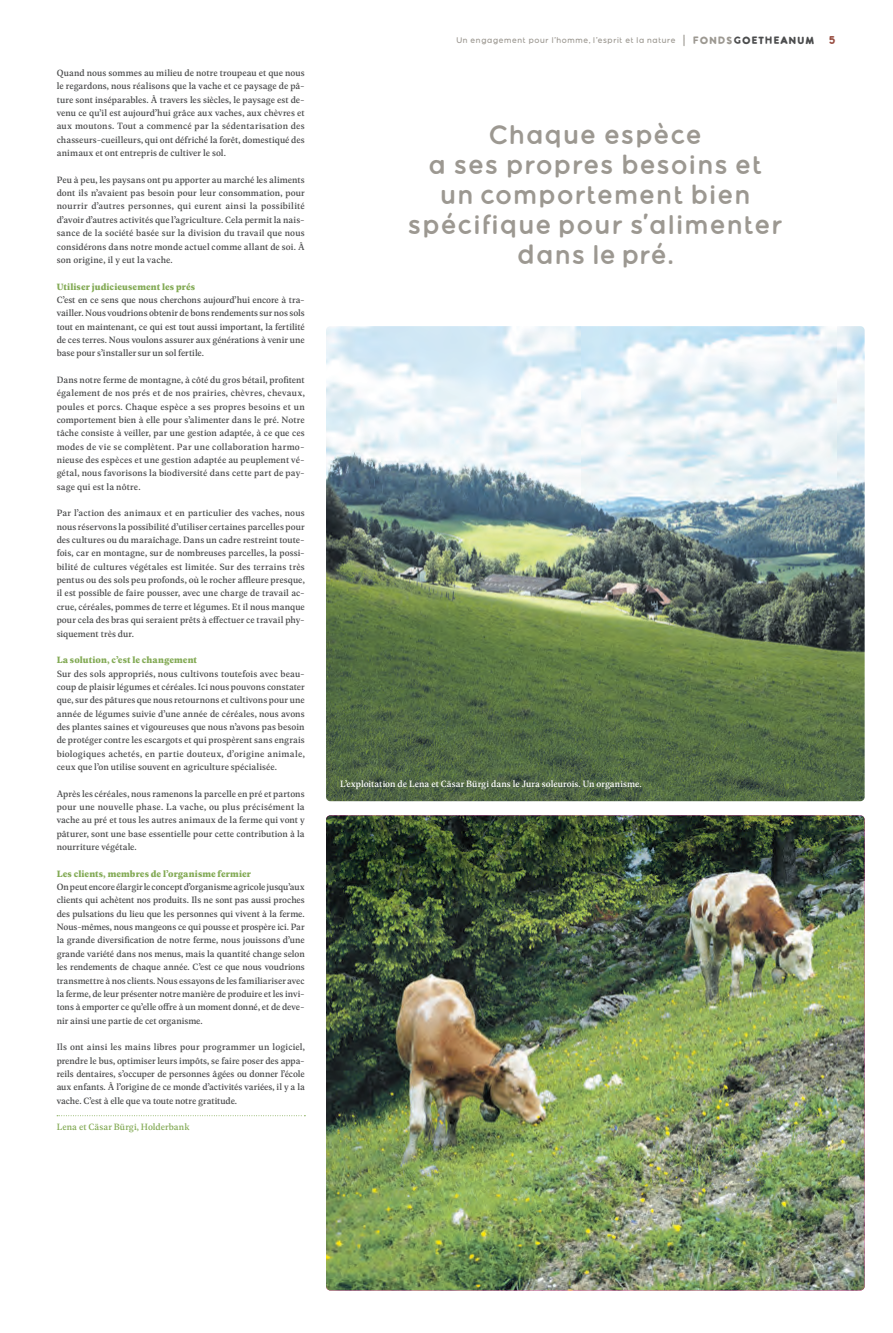
<style>
.page{position:relative;width:893px;height:1333px;background:#fff}
.page>*{position:absolute;margin:0;border:0;box-sizing:border-box;transform-origin:0 0}
.t1{font:700 25px/30px "Golden Hour";letter-spacing:-.01em;color:#9c9891;text-align:center}
.t2{font:10px "MILKANDCLAY Bold";color:#974c40}
.t3{font:9.8px/13.3px "Geller Text";letter-spacing:.01em;color:#4b4c4d;text-align:justify}
.t4{font:700 9.8px "Geller Text";letter-spacing:.01em;color:#83aa55}
.t5{font:9.8px "Geller Text";letter-spacing:.005em;color:#fff}
.t6{font:9.8px "Geller Text";letter-spacing:.005em;color:#83aa55}
.t7{font:500 8px "Golden Hour";letter-spacing:.005em;color:#9c9891}
.s1{font-family:"MILKANDCLAY Bold";font-weight:400;font-size:10px}
.s2{font-family:"MILKANDCLAY Bold";font-weight:400;font-size:10px;color:#4b4c4d}
</style>
<div class="page">
<svg style="left:57px;top:1115px;width:248px;height:1px"></svg>
<img style="left:326px;top:815px;width:539px;height:475px">
<img style="left:326px;top:326px;width:539px;height:475px">
<p class="t3" style="left:57px;top:66px;width:250px">Quand nous sommes au milieu de notre troupeau et que nous le regardons, nous réalisons que la vache et ce paysage de pâ&shy;ture sont inséparables. À travers les siècles, le paysage est de&shy;venu ce qu’il est aujourd’hui grâce aux vaches, aux chèvres et aux moutons. Tout a commencé par la sédentarisation des chasseurs-cueilleurs, qui ont défriché la forêt, domestiqué des animaux et ont entrepris de cultiver le sol.</p>
<p class="t3" style="left:57px;top:173px;width:250px">Peu à peu, les paysans ont pu apporter au marché les aliments dont ils n’avaient pas besoin pour leur consommation, pour nourrir d’autres personnes, qui eurent ainsi la possibilité d’avoir d’autres activités que l’agriculture. Cela permit la nais&shy;sance de la société basée sur la division du travail que nous considérons dans notre monde actuel comme allant de soi. À son origine, il y eut la vache.</p>
<p class="t4" style="left:57px;top:279px;width:140px">Utiliser judicieusement les prés</p>
<p class="t3" style="left:57px;top:293px;width:250px">C’est en ce sens que nous cherchons aujourd’hui encore à tra&shy;vailler. Nous voudrions obtenir de bons rendements sur nos sols tout en maintenant, ce qui est tout aussi important, la fertilité de ces terres. Nous voulons assurer aux générations à venir une base pour s’installer sur un sol fertile.</p>
<p class="t3" style="left:57px;top:373px;width:250px">Dans notre ferme de montagne, à côté du gros bétail, profitent également de nos prés et de nos prairies, chèvres, chevaux, poules et porcs. Chaque espèce a ses propres besoins et un comportement bien à elle pour s’alimenter dans le pré. Notre tâche consiste à veiller, par une gestion adaptée, à ce que ces modes de vie se complètent. Par une collaboration harmo&shy;nieuse des espèces et une gestion adaptée au peuplement vé&shy;gétal, nous favorisons la biodiversité dans cette part de pay&shy;sage qui est la nôtre.</p>
<p class="t3" style="left:57px;top:506px;width:250px">Par l’action des animaux et en particulier des vaches, nous nous réservons la possibilité d’utiliser certaines parcelles pour des cultures ou du maraîchage. Dans un cadre restreint toute&shy;fois, car en montagne, sur de nombreuses parcelles, la possi&shy;bilité de cultures végétales est limitée. Sur des terrains très pentus ou des sols peu profonds, où le rocher affleure presque, il est possible de faire pousser, avec une charge de travail ac&shy;crue, céréales, pommes de terre et légumes. Et il nous manque pour cela des bras qui seraient prêts à effectuer ce travail phy&shy;siquement très dur.</p>
<p class="t4" style="left:57px;top:653px;width:142px">La solution, c’est le changement</p>
<p class="t3" style="left:57px;top:666px;width:250px">Sur des sols appropriés, nous cultivons toutefois avec beau&shy;coup de plaisir légumes et céréales. Ici nous pouvons constater que, sur des pâtures que nous retournons et cultivons pour une année de légumes suivie d’une année de céréales, nous avons des plantes saines et vigoureuses que nous n’avons pas besoin de protéger contre les escargots et qui prospèrent sans engrais biologiques achetés, en partie douteux, d’origine animale, ceux que l’on utilise souvent en agriculture spécialisée.</p>
<p class="t3" style="left:57px;top:786px;width:250px">Après les céréales, nous ramenons la parcelle en pré et partons pour une nouvelle phase. La vache, ou plus précisément la vache au pré et tous les autres animaux de la ferme qui vont y pâturer, sont une base essentielle pour cette contribution à la nourriture végétale.</p>
<p class="t4" style="left:57px;top:866px;width:196px">Les clients, membres de l’organisme fermier</p>
<p class="t3" style="left:57px;top:879px;width:250px">On peut encore élargir le concept d’organisme agricole jusqu’aux clients qui achètent nos produits. Ils ne sont pas aussi proches des pulsations du lieu que les personnes qui vivent à la ferme.<br>Nous-mêmes, nous mangeons ce qui pousse et prospère ici. Par la grande diversification de notre ferme, nous jouissons d’une grande variété dans nos menus, mais la quantité change selon les rendements de chaque année. C’est ce que nous voudrions transmettre à nos clients. Nous essayons de les familiariser avec la ferme, de leur présenter notre manière de produire et les invi&shy;tons à emporter ce qu’elle offre à un moment donné, et de deve&shy;nir ainsi une partie de cet organisme.</p>
<p class="t3" style="left:57px;top:1040px;width:250px">Ils ont ainsi les mains libres pour programmer un logiciel, prendre le bus, optimiser leurs impôts, se faire poser des appa&shy;reils dentaires, s’occuper de personnes âgées ou donner l’école aux enfants. À l’origine de ce monde d’activités variées, il y a la vache. C’est à elle que va toute notre gratitude.</p>
<p class="t6" style="left:57px;top:1120px;width:134px">Lena et Cäsar Bürgi, Holderbank</p>
<p class="t7" style="left:456px;top:35px;width:360px">Un engagement pour l’homme, l’esprit et la nature <span class="s1">| fONDS</span><span class="s2">GOETHEANUM</span></p>
<p class="t2" style="left:829px;top:35px;width:9px">5</p>
<h1 class="t1" style="left:407px;top:118px;width:378px">Chaque espèce<br>a ses propres besoins et<br>un comportement bien spécifique pour s'alimenter dans le pré.</h1>
<p class="t5" style="left:340px;top:776px;width:303px">L’exploitation de Lena et Cäsar Bürgi dans le Jura soleurois. Un organisme.</p>
</div>
